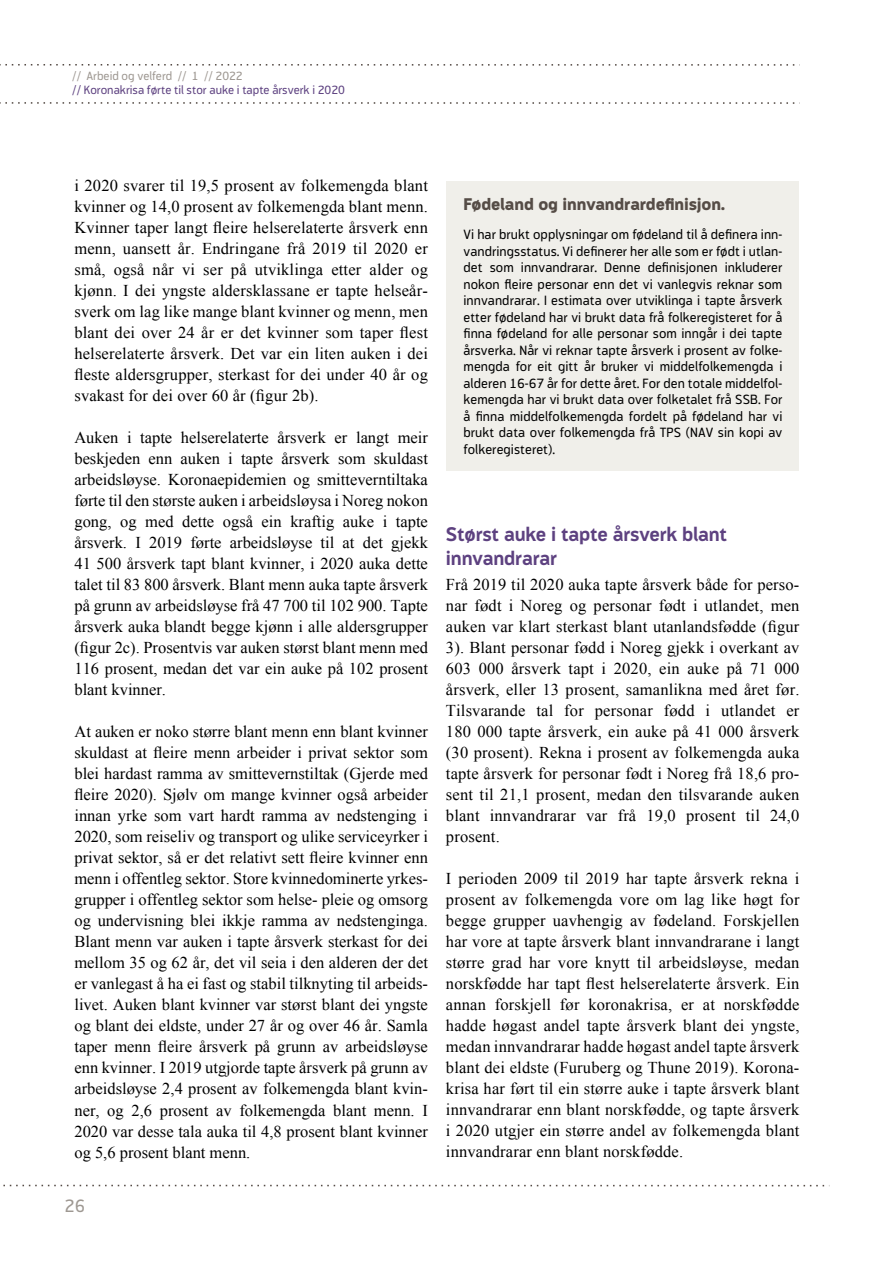
<style>
.page{position:relative;width:893px;height:1263px;background:#fff}
.page>*{position:absolute;margin:0;border:0;box-sizing:border-box;transform-origin:0 0}
.t1{font:700 19.5px/24px "Modus";letter-spacing:-.01em;color:#5d4180}
.t2{font:18px "Modus";color:#9e9892}
.t3{font:16.5px/21px "Times New Roman";letter-spacing:.01em;color:#000;text-align:justify}
.t4{font:800 16.5px "Modus";letter-spacing:-.01em;color:#554c46}
.t5{font:13.5px/16.5px "Modus";letter-spacing:.005em;color:#000;text-align:justify}
.t6{font:12px "Modus";color:#5d4180}
.t7{font:12px "Modus";color:#9e9892}
</style>
<div class="page">
<svg style="left:0;top:64px;width:795px;height:2px"></svg>
<svg style="left:0;top:102px;width:795px;height:2px"></svg>
<svg style="left:3px;top:1185px;width:822px;height:1px"></svg>
<div style="left:446px;top:181px;width:353px;height:290px;background:#f0efea"></div>
<p class="t7" style="left:72px;top:69px;width:172px">// Arbeid og velferd // 1 // 2022</p>
<p class="t6" style="left:72px;top:83px;width:274px">// Koronakrisa førte til stor auke i tapte årsverk i 2020</p>
<p class="t3" style="left:74px;top:175px;width:355px">i 2020 svarer til 19,5 prosent av folkemengda blant kvinner og 14,0 prosent av folkemengda blant menn.<br>Kvinner taper langt fleire helserelaterte årsverk enn menn, uansett år. Endringane frå 2019 til 2020 er små, også når vi ser på utviklinga etter alder og kjønn. I dei yngste aldersklassane er tapte helseår&shy;sverk om lag like mange blant kvinner og menn, men blant dei over 24 år er det kvinner som taper flest helserelaterte årsverk. Det var ein liten auken i dei fleste aldersgrupper, sterkast for dei under 40 år og svakast for dei over 60 år (figur 2b).</p>
<p class="t3" style="left:74px;top:427px;width:355px">Auken i tapte helserelaterte årsverk er langt meir beskjeden enn auken i tapte årsverk som skuldast arbeidsløyse. Koronaepidemien og smitteverntiltaka førte til den største auken i arbeidsløysa i Noreg nokon gong, og med dette også ein kraftig auke i tapte årsverk. I 2019 førte arbeidsløyse til at det gjekk 41 500 årsverk tapt blant kvinner, i 2020 auka dette talet til 83 800 årsverk. Blant menn auka tapte årsverk på grunn av arbeidsløyse frå 47 700 til 102 900. Tapte årsverk auka blandt begge kjønn i alle aldersgrupper (figur 2c). Prosentvis var auken størst blant menn med 116 prosent, medan det var ein auke på 102 prosent blant kvinner.</p>
<p class="t3" style="left:74px;top:721px;width:355px">At auken er noko større blant menn enn blant kvinner skuldast at fleire menn arbeider i privat sektor som blei hardast ramma av smittevernstiltak (Gjerde med fleire 2020). Sjølv om mange kvinner også arbeider innan yrke som vart hardt ramma av nedstenging i 2020, som reiseliv og transport og ulike serviceyrker i privat sektor, så er det relativt sett fleire kvinner enn menn i offentleg sektor. Store kvinnedominerte yrkes&shy;grupper i offentleg sektor som helse- pleie og omsorg og undervisning blei ikkje ramma av nedstenginga.<br>Blant menn var auken i tapte årsverk sterkast for dei mellom 35 og 62 år, det vil seia i den alderen der det er vanlegast å ha ei fast og stabil tilknyting til arbeids&shy;livet. Auken blant kvinner var størst blant dei yngste og blant dei eldste, under 27 år og over 46 år. Samla taper menn fleire årsverk på grunn av arbeidsløyse enn kvinner. I 2019 utgjorde tapte årsverk på grunn av arbeidsløyse 2,4 prosent av folkemengda blant kvin&shy;ner, og 2,6 prosent av folkemengda blant menn. I 2020 var desse tala auka til 4,8 prosent blant kvinner og 5,6 prosent blant menn.</p>
<p class="t2" style="left:65px;top:1195px;width:22px">26</p>
<p class="t4" style="left:463px;top:195px;width:263px">Fødeland og innvandrardefinisjon.</p>
<p class="t5" style="left:463px;top:226px;width:320px">Vi har brukt opplysningar om fødeland til å definera inn&shy;vandringsstatus. Vi definerer her alle som er født i utlan&shy;det som innvandrarar. Denne definisjonen inkluderer nokon fleire personar enn det vi vanlegvis reknar som innvandrarar. I estimata over utviklinga i tapte årsverk etter fødeland har vi brukt data frå folkeregisteret for å finna fødeland for alle personar som inngår i dei tapte årsverka. Når vi reknar tapte årsverk i prosent av folke&shy;mengda for eit gitt år bruker vi middelfolkemengda i alderen 16-67 år for dette året. For den totale middelfol&shy;kemengda har vi brukt data over folketalet frå SSB. For å finna middelfolkemengda fordelt på fødeland har vi brukt data over folkemengda frå TPS (NAV sin kopi av folkeregisteret).</p>
<p class="t1" style="left:446px;top:523px;width:283px">Størst auke i tapte årsverk blant innvandrarar</p>
<p class="t3" style="left:446px;top:574px;width:355px">Frå 2019 til 2020 auka tapte årsverk både for perso&shy;nar født i Noreg og personar født i utlandet, men auken var klart sterkast blant utanlandsfødde (figur 3). Blant personar fødd i Noreg gjekk i overkant av 603 000 årsverk tapt i 2020, ein auke på 71 000 årsverk, eller 13 prosent, samanlikna med året før.<br>Tilsvarande tal for personar fødd i utlandet er 180 000 tapte årsverk, ein auke på 41 000 årsverk (30 prosent). Rekna i prosent av folkemengda auka tapte årsverk for personar født i Noreg frå 18,6 pro&shy;sent til 21,1 prosent, medan den tilsvarande auken blant innvandrarar var frå 19,0 prosent til 24,0 prosent.</p>
<p class="t3" style="left:446px;top:868px;width:355px">I perioden 2009 til 2019 har tapte årsverk rekna i prosent av folkemengda vore om lag like høgt for begge grupper uavhengig av fødeland. Forskjellen har vore at tapte årsverk blant innvandrarane i langt større grad har vore knytt til arbeidsløyse, medan norskfødde har tapt flest helserelaterte årsverk. Ein annan forskjell før koronakrisa, er at norskfødde hadde høgast andel tapte årsverk blant dei yngste, medan innvandrarar hadde høgast andel tapte årsverk blant dei eldste (Furuberg og Thune 2019). Korona&shy;krisa har ført til ein større auke i tapte årsverk blant innvandrarar enn blant norskfødde, og tapte årsverk i 2020 utgjer ein større andel av folkemengda blant innvandrarar enn blant norskfødde.</p>
</div>
